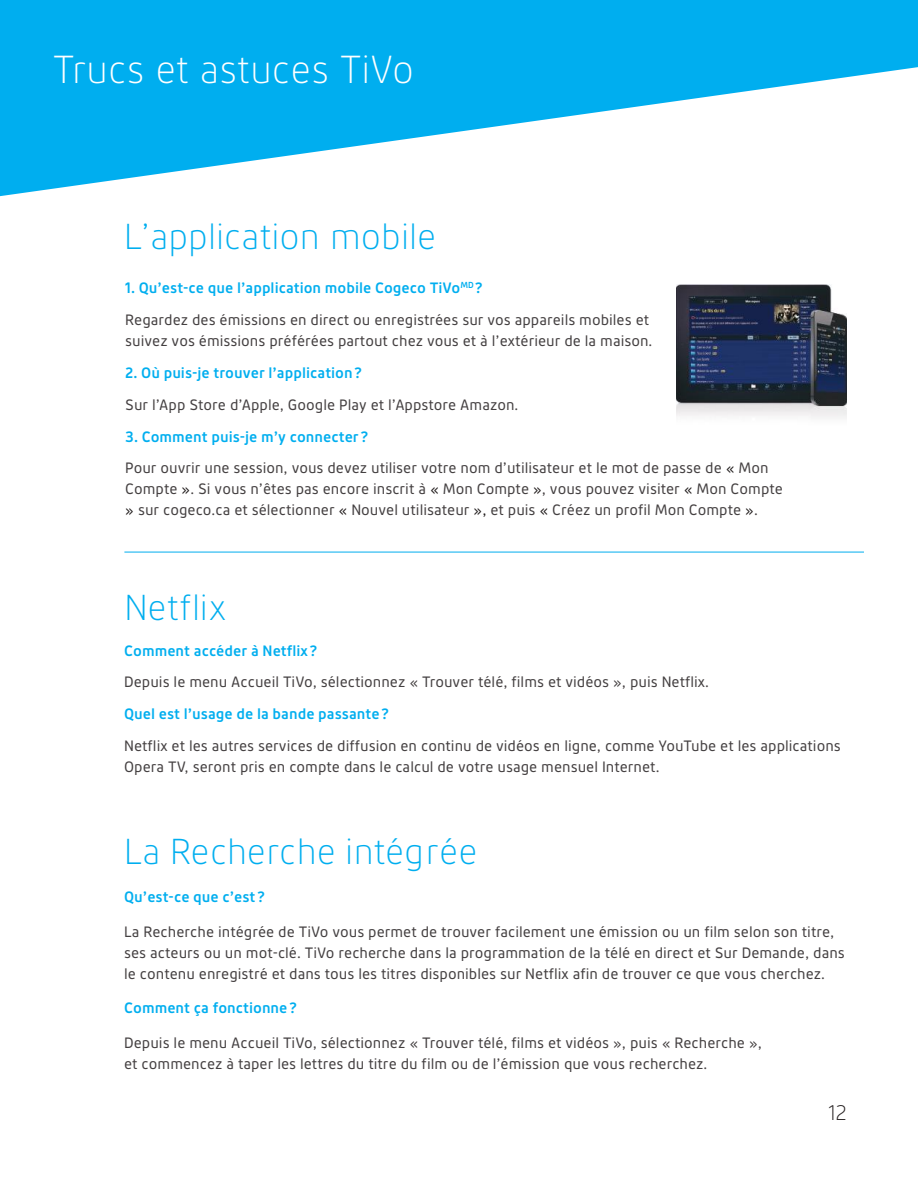
<style>
.page{position:relative;width:918px;height:1188px;background:#fff}
.page>*{position:absolute;margin:0;border:0;box-sizing:border-box;transform-origin:0 0}
.t1{font:300 39px "Cogeco Sans";color:#fff}
.t2{font:300 36px "Cogeco Sans";color:#00aeef}
.t3{font:300 21px "Cogeco Sans";color:#241f1f}
.t4{font:15px/21px "Cogeco Sans";color:#444041}
.t5{font:700 15px "Cogeco Sans";color:#00aeef}
.s1{font-weight:700;color:#00aeef}
.s2{color:#241f1f}
</style>
<div class="page">
<svg style="left:0;top:0;width:918px;height:196px;fill:#00aeef"></svg>
<hr style="left:124px;top:552px;width:740px;height:1px;background:#00aeef">
<img style="left:676px;top:284px;width:171px;height:134px">
<h1 class="t1" style="left:53px;top:46px;width:363px">Trucs et astuces TiVo</h1>
<h2 class="t2" style="left:124px;top:215px;width:314px">L’application mobile</h2>
<p class="t4" style="left:125px;top:272px;width:525px;line-height:31.8px"><span class="s1">1. Qu’est-ce que l’application mobile Cogeco TiVo</span><sup>MD</sup> <span class="s1">?<br></span>Regardez des émissions en direct ou enregistrées sur vos appareils mobiles et</p>
<p class="t4" style="left:125px;top:330px;width:529px">suivez vos émissions préférées partout chez vous et à l’extérieur de la maison.</p>
<p class="t5" style="left:125px;top:363px;width:238px">2. Où puis-je trouver l’application?</p>
<p class="t4" style="left:125px;top:394px;width:395px">Sur l’App Store d’Apple, Google Play et l’Appstore Amazon.</p>
<p class="t4" style="left:125px;top:420px;width:645px;line-height:31.8px"><span class="s1">3. Comment puis-je m’y connecter?<br></span>Pour ouvrir une session, vous devez utiliser votre nom d’utilisateur et le mot de passe de <span class="s2">«</span> Mon</p>
<p class="t4" style="left:125px;top:478px;width:659px">Compte <span class="s2">»</span>. Si vous n’êtes pas encore inscrit à <span class="s2">«</span> Mon Compte <span class="s2">»</span>, vous pouvez visiter <span class="s2">«</span> Mon Compte <span class="s2">»</span> sur cogeco.ca et sélectionner <span class="s2">«</span> Nouvel utilisateur <span class="s2">»,</span> et puis <span class="s2">«</span> Créez un profil Mon Compte <span class="s2">»</span>.</p>
<h2 class="t2" style="left:124px;top:586px;width:103px">Netflix</h2>
<p class="t5" style="left:124px;top:641px;width:195px">Comment accéder à Netflix?</p>
<p class="t4" style="left:124px;top:671px;width:586px">Depuis le menu Accueil TiVo, sélectionnez « Trouver télé, films et vidéos », puis Netflix.</p>
<p class="t5" style="left:124px;top:705px;width:266px">Quel est l’usage de la bande passante?</p>
<p class="t4" style="left:124px;top:735px;width:718px">Netflix et les autres services de diffusion en continu de vidéos en ligne, comme YouTube et les applications<br>Opera TV, seront pris en compte dans le calcul de votre usage mensuel Internet.</p>
<h2 class="t2" style="left:124px;top:830px;width:355px">La Recherche intégrée</h2>
<p class="t5" style="left:124px;top:888px;width:142px">Qu’est-ce que c’est?</p>
<p class="t4" style="left:124px;top:921px;width:722px">La Recherche intégrée de TiVo vous permet de trouver facilement une émission ou un film selon son titre, ses acteurs ou un mot-clé. TiVo recherche dans la programmation de la télé en direct et Sur Demande, dans le contenu enregistré et dans tous les titres disponibles sur Netflix afin de trouver ce que vous cherchez.</p>
<p class="t5" style="left:124px;top:999px;width:174px">Comment ça fonctionne?</p>
<p class="t4" style="left:124px;top:1032px;width:639px">Depuis le menu Accueil TiVo, sélectionnez « Trouver télé, films et vidéos », puis « Recherche », et commencez à taper les lettres du titre du film ou de l’émission que vous recherchez.</p>
<h3 class="t3" style="left:828px;top:1100px;width:20px">12</h3>
</div>
